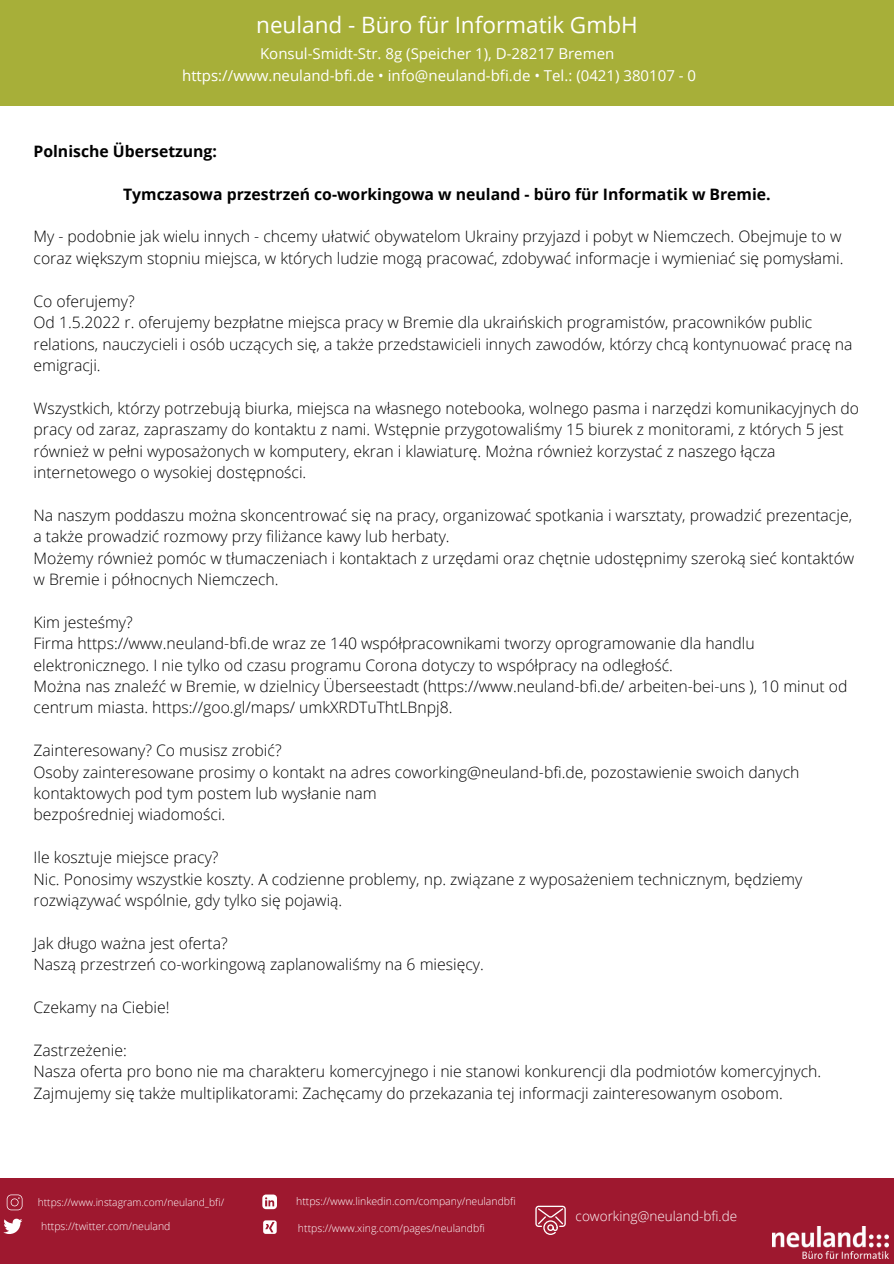
<style>
.page{position:relative;width:894px;height:1264px;background:#fff}
.page>*{position:absolute;margin:0;border:0;box-sizing:border-box;transform-origin:0 0}
.t1{font:22.5px "Open Sans";color:#fff}
.t2{font:300 15.75px/21.5px "Open Sans";color:#000}
.t3{font:700 15.75px "Open Sans";color:#000}
.t4{font:15px "Open Sans";color:#fff}
.t5{font:300 13.5px "Open Sans";color:#fff}
.t6{font:300 10.5px "Open Sans";color:#fff}
.t7{font:300 10.2px "Open Sans";color:#fff}
</style>
<div class="page">
<div style="left:0;top:0;width:893px;height:106px;background:#a7af39"></div>
<div style="left:0;top:1178px;width:893px;height:85px;background:#9e182f"></div>
<img style="left:772px;top:1226px;width:115px;height:32px">
<svg style="left:7px;top:1194px;width:15px;height:16px"></svg>
<svg style="left:3px;top:1218px;width:19px;height:15px"></svg>
<svg style="left:262px;top:1194px;width:15px;height:15px"></svg>
<svg style="left:263px;top:1220px;width:13px;height:13px"></svg>
<svg style="left:535px;top:1205px;width:30px;height:29px"></svg>
<p class="t1" style="left:256px;top:9px;width:383px">neuland - Büro für Informatik GmbH</p>
<p class="t4" style="left:260px;top:43px;width:355px">Konsul-Smidt-Str. 8g (Speicher 1), D-28217 Bremen</p>
<p class="t4" style="left:182px;top:65px;width:515px">https://www.neuland-bfi.de • info@neuland-bfi.de • Tel.: (0421) 380107 - 0</p>
<p class="t3" style="left:34px;top:140px;width:185px">Polnische Ü bersetzung:</p>
<p class="t3" style="left:123px;top:183px;width:649px">Tymczasowa przestrzeń co-workingowa w neuland - bü ro fü r Informatik w Bremie.</p>
<p class="t2" style="left:34px;top:226px;width:811px">My - podobnie jak wielu innych - chcemy ułatwić obywatelom Ukrainy przyjazd i pobyt w Niemczech. Obejmuje to w coraz większym stopniu miejsca, w których ludzie mogą pracować, zdobywać informacje i wymieniać się pomysłami.</p>
<p class="t2" style="left:34px;top:290px;width:103px">Co oferujemy?</p>
<p class="t2" style="left:34px;top:311px;width:820px">Od 1.5.2022 r. oferujemy bezpłatne miejsca pracy w Bremie dla ukraińskich programistów, pracowników public relations, nauczycieli i osó b uczących się, a także przedstawicieli innych zawodów, któ rzy chcą kontynuować pracę na emigracji.</p>
<p class="t2" style="left:34px;top:397px;width:826px">Wszystkich, któ rzy potrzebują biurka, miejsca na własnego notebooka, wolnego pasma i narzędzi komunikacyjnych do pracy od zaraz, zapraszamy do kontaktu z nami. Wstę pnie przygotowaliśmy 15 biurek z monitorami, z któ rych 5 jest również w pełni wyposażonych w komputery, ekran i klawiaturę . Moż na również korzystać z naszego łącza internetowego o wysokiej dostę pności.</p>
<p class="t2" style="left:34px;top:504px;width:819px">Na naszym poddaszu można skoncentrować się na pracy, organizować spotkania i warsztaty, prowadzić prezentacje, a także prowadzić rozmowy przy filiżance kawy lub herbaty.</p>
<p class="t2" style="left:34px;top:546px;width:822px">Możemy również pomóc w tłumaczeniach i kontaktach z urzędami oraz chętnie udostępnimy szeroką sieć kontaktów w Bremie i północnych Niemczech.</p>
<p class="t2" style="left:34px;top:611px;width:101px">Kim jesteś my?</p>
<p class="t2" style="left:34px;top:632px;width:722px">Firma https://www.neuland-bfi.de wraz ze 140 współpracownikami tworzy oprogramowanie dla handlu elektronicznego. I nie tylko od czasu programu Corona dotyczy to współpracy na odległość.</p>
<p class="t2" style="left:34px;top:675px;width:815px">Można nas znaleźć w Bremie, w dzielnicy Ü berseestadt (https://www.neuland-bfi.de/ arbeiten-bei-uns ), 10 minut od centrum miasta. https://goo.gl/maps/ umkXRDTuThtLBnpj8.</p>
<p class="t2" style="left:34px;top:739px;width:249px">Zainteresowany? Co musisz zrobić?</p>
<p class="t2" style="left:34px;top:760px;width:767px">Osoby zainteresowane prosimy o kontakt na adres coworking@neuland-bfi.de, pozostawienie swoich danych kontaktowych pod tym postem lub wysłanie nam</p>
<p class="t2" style="left:34px;top:803px;width:193px">bezpośredniej wiadomości.</p>
<p class="t2" style="left:34px;top:846px;width:186px">Ile kosztuje miejsce pracy?</p>
<p class="t2" style="left:34px;top:867px;width:770px">Nic. Ponosimy wszystkie koszty. A codzienne problemy, np. związane z wyposażeniem technicznym, będziemy rozwiązywać wspó lnie, gdy tylko się pojawią .</p>
<p class="t2" style="left:34px;top:932px;width:196px">Jak długo waż na jest oferta?</p>
<p class="t2" style="left:34px;top:953px;width:451px">Naszą przestrzeń co-workingową zaplanowaliś my na 6 miesięcy.</p>
<p class="t2" style="left:34px;top:996px;width:137px">Czekamy na Ciebie!</p>
<p class="t2" style="left:34px;top:1038px;width:95px">Zastrzeżenie:</p>
<p class="t2" style="left:34px;top:1060px;width:789px">Nasza oferta pro bono nie ma charakteru komercyjnego i nie stanowi konkurencji dla podmiotów komercyjnych.</p>
<p class="t2" style="left:34px;top:1081px;width:750px">Zajmujemy się także multiplikatorami: Zachęcamy do przekazania tej informacji zainteresowanym osobom.</p>
<p class="t7" style="left:38px;top:1195px;width:188px">https://www.instagram.com/neuland_bfi/</p>
<p class="t6" style="left:41px;top:1218px;width:131px">https://twitter.com/neuland</p>
<p class="t6" style="left:296px;top:1193px;width:221px">https://www.linkedin.com/company/neulandbfi</p>
<p class="t6" style="left:298px;top:1220px;width:188px">https://www.xing.com/pages/neulandbfi</p>
<p class="t5" style="left:575px;top:1206px;width:163px">coworking@neuland-bfi.de</p>
</div>
